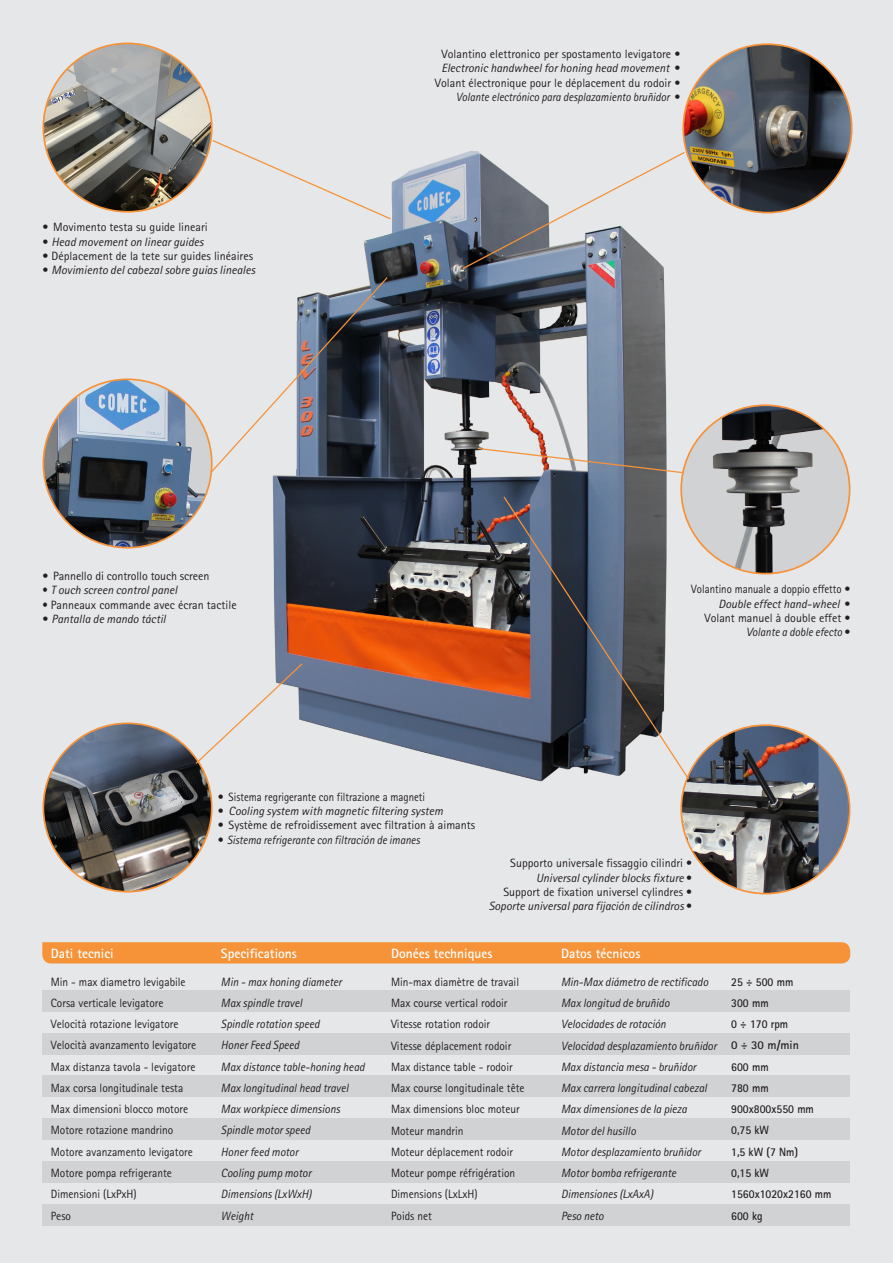
<style>
.page{position:relative;width:893px;height:1263px;background:#e6e7e9}
.page>*{position:absolute;margin:0;border:0;box-sizing:border-box;transform-origin:0 0}
.Normale{font:700 13.5px "Rotis Sans Serif";color:#fff}
.Normale-2{font:12px/21.3px "Rotis Sans Serif";color:#231f20;scale:.95 1}
.Normale-3{font:italic 12px "Rotis Sans Serif";color:#231f20;scale:.95 1}
.Normale-4{font:12px "Rotis Sans Serif";color:#231f20}
.Normale-5{font:italic 12px "Rotis Sans Serif";color:#231f20}
.Normale-6{font:700 12px "Rotis Sans Serif";color:#231f20;scale:.91 1}
.Normale-7{font:italic 12px "Rotis Sans Serif";color:#231f20;scale:.92 1}
.Normale-8{font:12px "Rotis Sans Serif";color:#231f20;scale:.9 1}
.Normale-9{font:700 12px "Rotis Sans Serif";color:#231f20}
.s1{font-style:normal}
</style>
<div class="page">
<img style="left:683px;top:44px;width:169px;height:169px;border-radius:84px">
<img style="left:681px;top:405px;width:169px;height:169px;border-radius:84px">
<img style="left:43px;top:379px;width:169px;height:169px;border-radius:84px">
<img style="left:43px;top:43px;width:169px;height:169px;border-radius:84px">
<img style="left:681px;top:725px;width:169px;height:169px;border-radius:84px">
<svg style="left:211px;top:139px;width:29px;height:13px"></svg>
<img style="left:43px;top:723px;width:169px;height:169px;border-radius:84px">
<img style="left:237px;top:152px;width:430px;height:630px">
<svg style="left:461px;top:151px;width:225px;height:119px"></svg>
<svg style="left:209px;top:276px;width:180px;height:198px"></svg>
<svg style="left:194px;top:662px;width:110px;height:103px"></svg>
<svg style="left:476px;top:447px;width:207px;height:27px"></svg>
<svg style="left:502px;top:495px;width:188px;height:286px"></svg>
<div style="left:42px;top:1161px;width:808px;height:21px;background:#d1d2d4"></div>
<div style="left:42px;top:942px;width:808px;height:21px;background:#f69238"></div>
<div style="left:42px;top:991px;width:808px;height:21px;background:#d1d2d4"></div>
<div style="left:42px;top:1033px;width:808px;height:21px;background:#d1d2d4"></div>
<div style="left:42px;top:1076px;width:808px;height:21px;background:#d1d2d4"></div>
<div style="left:42px;top:1118px;width:808px;height:21px;background:#d1d2d4"></div>
<div style="left:42px;top:1204px;width:808px;height:22px;background:#d1d2d4"></div>
<p class="Normale-4" style="left:43px;top:220px;width:167px">• Movimento testa su guide lineari</p>
<p class="Normale-5" style="left:43px;top:235px;width:163px"><span class="s1">•</span> Head movement on linear guides</p>
<p class="Normale-4" style="left:43px;top:249px;width:212px">• Déplacement de la tete sur guides linéaires</p>
<p class="Normale-5" style="left:43px;top:263px;width:214px"><span class="s1">•</span> Movimiento del cabezal sobre guias lineales</p>
<p class="Normale-4" style="left:442px;top:47px;width:240px">Volantino elettronico per spostamento levigatore •</p>
<p class="Normale-5" style="left:441px;top:61px;width:240px">Electronic handwheel for honing head movement <span class="s1">•</span></p>
<p class="Normale-4" style="left:435px;top:75px;width:247px">Volant électronique pour le déplacement du rodoir •</p>
<p class="Normale-7" style="left:456px;top:90px;width:245px">Volante electrónico para desplazamiento bruñidor <span class="s1">•</span></p>
<p class="Normale-4" style="left:43px;top:569px;width:168px">• Pannello di controllo touch screen</p>
<p class="Normale-5" style="left:43px;top:583px;width:136px"><span class="s1">•</span> T ouch screen control panel</p>
<p class="Normale-8" style="left:43px;top:598px;width:217px">• Panneaux commande avec écran tactile</p>
<p class="Normale-5" style="left:43px;top:612px;width:125px"><span class="s1">•</span> Pantalla de mando táctil</p>
<p class="Normale-4" style="left:218px;top:789px;width:209px">• Sistema regrigerante con filtrazione a magneti</p>
<p class="Normale-5" style="left:218px;top:804px;width:227px"><span class="s1">•</span> Cooling system with magnetic filtering system</p>
<p class="Normale-4" style="left:218px;top:818px;width:259px">• Système de refroidissement avec filtration à aimants</p>
<p class="Normale-7" style="left:218px;top:833px;width:221px"><span class="s1">•</span> Sistema refrigerante con filtración de imanes</p>
<p class="Normale-8" style="left:691px;top:582px;width:178px">Volantino manuale a doppio effetto •</p>
<p class="Normale-5" style="left:718px;top:596px;width:133px">Double effect hand-wheel <span class="s1">•</span></p>
<p class="Normale-4" style="left:704px;top:611px;width:147px">Volant manuel à double effet •</p>
<p class="Normale-5" style="left:746px;top:625px;width:106px">Volante a doble efecto <span class="s1">•</span></p>
<p class="Normale" style="left:51px;top:945px;width:64px">Dati tecnici</p>
<p class="Normale-2" style="left:51px;top:971px;width:143px">Min - max diametro levigabile</p>
<p class="Normale-2" style="left:51px;top:992px;width:136px">Corsa verticale levigatore<br>Velocità rotazione levigatore</p>
<p class="Normale-2" style="left:51px;top:1034px;width:155px">Velocità avanzamento levigatore</p>
<p class="Normale-2" style="left:51px;top:1056px;width:154px">Max distanza tavola - levigatore</p>
<p class="Normale-2" style="left:51px;top:1077px;width:141px">Max corsa longitudinale testa</p>
<p class="Normale-2" style="left:51px;top:1098px;width:146px">Max dimensioni blocco motore</p>
<p class="Normale-2" style="left:51px;top:1120px;width:131px">Motore rotazione mandrino</p>
<p class="Normale-2" style="left:51px;top:1141px;width:151px">Motore avanzamento levigatore</p>
<p class="Normale-2" style="left:51px;top:1162px;width:129px">Motore pompa refrigerante</p>
<p class="Normale-2" style="left:51px;top:1183px;width:92px">Dimensioni (LxPxH)</p>
<p class="Normale-2" style="left:51px;top:1205px;width:23px">Peso</p>
<p class="Normale" style="left:221px;top:945px;width:77px">Specifications</p>
<p class="Normale-3" style="left:221px;top:974px;width:129px">Min - max honing diameter</p>
<p class="Normale-3" style="left:221px;top:996px;width:87px">Max spindle travel</p>
<p class="Normale-3" style="left:221px;top:1017px;width:105px">Spindle rotation speed</p>
<p class="Normale-3" style="left:221px;top:1038px;width:84px">Honer Feed Speed</p>
<p class="Normale-3" style="left:221px;top:1059px;width:153px">Max distance table-honing head</p>
<p class="Normale-3" style="left:221px;top:1081px;width:136px">Max longitudinal head travel</p>
<p class="Normale-3" style="left:221px;top:1102px;width:127px">Max workpiece dimensions</p>
<p class="Normale-3" style="left:221px;top:1123px;width:96px">Spindle motor speed</p>
<p class="Normale-3" style="left:221px;top:1144px;width:83px">Honer feed motor</p>
<p class="Normale-3" style="left:221px;top:1166px;width:97px">Cooling pump motor</p>
<p class="Normale-3" style="left:221px;top:1187px;width:97px">Dimensions (LxWxH)</p>
<p class="Normale-3" style="left:221px;top:1208px;width:35px">Weight</p>
<p class="Normale-4" style="left:510px;top:856px;width:183px">Supporto universale fissaggio cilindri •</p>
<p class="Normale-5" style="left:536px;top:870px;width:158px">Universal cylinder blocks fixture <span class="s1">•</span></p>
<p class="Normale-4" style="left:503px;top:885px;width:190px">Support de fixation universel cylindres •</p>
<p class="Normale-5" style="left:489px;top:899px;width:205px">Soporte universal para fijación de cilindros <span class="s1">•</span></p>
<p class="Normale" style="left:391px;top:945px;width:103px">Donées techniques</p>
<p class="Normale-2" style="left:391px;top:971px;width:136px">Min-max diamètre de travail</p>
<p class="Normale-2" style="left:391px;top:992px;width:124px">Max course vertical rodoir</p>
<p class="Normale-2" style="left:391px;top:1013px;width:106px">Vitesse rotation rodoir</p>
<p class="Normale-2" style="left:391px;top:1035px;width:128px">Vitesse déplacement rodoir</p>
<p class="Normale-2" style="left:391px;top:1056px;width:130px">Max distance table - rodoir</p>
<p class="Normale-2" style="left:391px;top:1077px;width:142px">Max course longitudinale tête</p>
<p class="Normale-2" style="left:391px;top:1098px;width:137px">Max dimensions bloc moteur</p>
<p class="Normale-2" style="left:391px;top:1120px;width:78px">Moteur mandrin</p>
<p class="Normale-2" style="left:391px;top:1141px;width:130px">Moteur déplacement rodoir</p>
<p class="Normale-2" style="left:391px;top:1162px;width:132px">Moteur pompe réfrigération</p>
<p class="Normale-2" style="left:391px;top:1183px;width:93px">Dimensions (LxLxH)</p>
<p class="Normale-2" style="left:391px;top:1205px;width:45px">Poids net</p>
<p class="Normale" style="left:561px;top:945px;width:81px">Datos técnicos</p>
<p class="Normale-3" style="left:561px;top:974px;width:156px">Min-Max diámetro de rectificado</p>
<p class="Normale-3" style="left:561px;top:996px;width:116px">Max longitud de bruñido</p>
<p class="Normale-3" style="left:561px;top:1017px;width:112px">Velocidades de rotación</p>
<p class="Normale-3" style="left:561px;top:1038px;width:165px">Velocidad desplazamiento bruñidor</p>
<p class="Normale-3" style="left:561px;top:1059px;width:144px">Max distancia mesa - bruñidor</p>
<p class="Normale-3" style="left:561px;top:1081px;width:155px">Max carrera longitudinal cabezal</p>
<p class="Normale-3" style="left:561px;top:1102px;width:134px">Max dimensiones de la pieza</p>
<p class="Normale-3" style="left:561px;top:1123px;width:80px">Motor del husillo</p>
<p class="Normale-3" style="left:561px;top:1145px;width:149px">Motor desplazamiento bruñidor</p>
<p class="Normale-3" style="left:561px;top:1166px;width:123px">Motor bomba refrigerante</p>
<p class="Normale-3" style="left:561px;top:1187px;width:98px">Dimensiones (LxAxA)</p>
<p class="Normale-3" style="left:561px;top:1208px;width:46px">Peso neto</p>
<p class="Normale-6" style="left:731px;top:974px;width:70px">25 ÷ 500 mm</p>
<p class="Normale-6" style="left:731px;top:995px;width:43px">300 mm</p>
<p class="Normale-6" style="left:731px;top:1016px;width:64px">0 ÷ 170 rpm</p>
<p class="Normale-9" style="left:731px;top:1038px;width:69px">0 ÷ 30 m/min</p>
<p class="Normale-6" style="left:731px;top:1059px;width:43px">600 mm</p>
<p class="Normale-6" style="left:731px;top:1080px;width:43px">780 mm</p>
<p class="Normale-6" style="left:731px;top:1101px;width:92px">900x800x550 mm</p>
<p class="Normale-6" style="left:731px;top:1123px;width:43px">0,75 kW</p>
<p class="Normale-6" style="left:731px;top:1144px;width:75px">1,5 kW (7 Nm)</p>
<p class="Normale-6" style="left:731px;top:1165px;width:43px">0,15 kW</p>
<p class="Normale-6" style="left:731px;top:1186px;width:112px">1560x1020x2160 mm</p>
<p class="Normale-6" style="left:731px;top:1208px;width:36px">600 kg</p>
</div>
